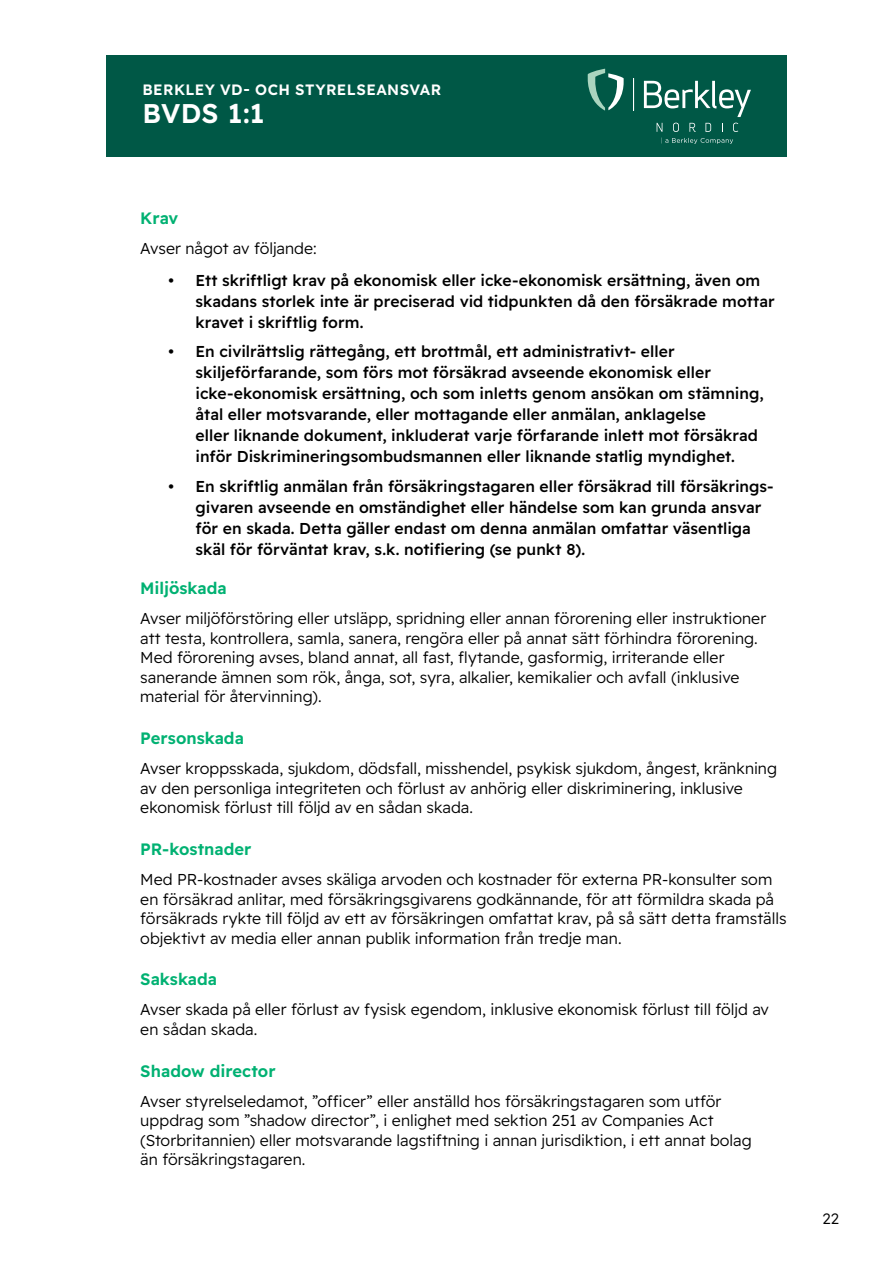
<style>
.page{position:relative;width:893px;height:1263px;background:#fff}
.page>*{position:absolute;margin:0;border:0;box-sizing:border-box;transform-origin:0 0}
.t1{font:27px "Readex Pro";color:#fff}
.t2{font:16.5px "Readex Pro";color:#00b172}
.t3{font:300 15.75px/19.5px "Readex Pro";color:#000}
.t4{font:15.75px/21px "Readex Pro";letter-spacing:.005em;color:#000}
.t5{font:15px "Readex Pro";letter-spacing:.025em;color:#fff}
.t6{font:300 15px "Readex Pro";color:#000}
</style>
<div class="page">
<div style="left:106px;top:55px;width:681px;height:101px;background:#005846"></div>
<svg style="left:588px;top:69px;width:36px;height:42px"></svg>
<svg style="left:644px;top:81px;width:107px;height:36px"></svg>
<hr style="left:633px;top:78px;width:1px;height:33px;background:#fff">
<svg style="left:657px;top:123px;width:5px;height:9px"></svg>
<svg style="left:673px;top:123px;width:6px;height:9px"></svg>
<svg style="left:689px;top:123px;width:7px;height:9px"></svg>
<svg style="left:705px;top:123px;width:6px;height:9px"></svg>
<svg style="left:733px;top:123px;width:5px;height:9px"></svg>
<svg style="left:665px;top:138px;width:68px;height:6px"></svg>
<p class="t5" style="left:142px;top:81px;width:300px">BERKLEY VD- OCH STYRELSEANSVAR</p>
<h1 class="t1" style="left:142px;top:98px;width:123px">BVDS 1:1</h1>
<p class="t2" style="left:140px;top:208px;width:40px">Krav</p>
<p class="t3" style="left:140px;top:239px;width:178px">Avser något av följande:</p>
<p class="t4" style="left:196px;top:270px;width:581px;text-indent:-27px">• Ett skriftligt krav på ekonomisk eller icke-ekonomisk ersättning, även om skadans storlek inte är preciserad vid tidpunkten då den försäkrade mottar kravet i skriftlig form.</p>
<p class="t4" style="left:196px;top:341px;width:570px;text-indent:-27px">• En civilrättslig rättegång, ett brottmål, ett administrativt- eller skiljeförfarande, som förs mot försäkrad avseende ekonomisk eller icke-ekonomisk ersättning, och som inletts genom ansökan om stämning, åtal eller motsvarande, eller mottagande eller anmälan, anklagelse<br>eller liknande dokument, inkluderat varje förfarande inlett mot försäkrad inför Diskrimineringsombudsmannen eller liknande statlig myndighet.</p>
<p class="t4" style="left:196px;top:476px;width:580px;text-indent:-27px">• En skriftlig anmälan från försäkringstagaren eller försäkrad till försäkrings&shy;givaren avseende en omständighet eller händelse som kan grunda ansvar för en skada. Detta gäller endast om denna anmälan omfattar väsentliga skäl för förväntat krav, s.k. notifiering (se punkt 8).</p>
<p class="t2" style="left:140px;top:579px;width:88px">Miljöskada</p>
<p class="t3" style="left:140px;top:610px;width:627px">Avser miljöförstöring eller utsläpp, spridning eller annan förorening eller instruktioner att testa, kontrollera, samla, sanera, rengöra eller på annat sätt förhindra förorening.<br>Med förorening avses, bland annat, all fast, flytande, gasformig, irriterande eller sanerande ämnen som rök, ånga, sot, syra, alkalier, kemikalier och avfall (inklusive material för återvinning).</p>
<p class="t2" style="left:140px;top:729px;width:105px">Personskada</p>
<p class="t3" style="left:140px;top:759px;width:638px">Avser kroppsskada, sjukdom, dödsfall, misshendel, psykisk sjukdom, ångest, kränkning av den personliga integriteten och förlust av anhörig eller diskriminering, inklusive ekonomisk förlust till följd av en sådan skada.</p>
<p class="t2" style="left:140px;top:840px;width:113px">PR-kostnader</p>
<p class="t3" style="left:140px;top:870px;width:648px">Med PR-kostnader avses skäliga arvoden och kostnader för externa PR-konsulter som en försäkrad anlitar, med försäkringsgivarens godkännande, för att förmildra skada på försäkrads rykte till följd av ett av försäkringen omfattat krav, på så sätt detta framställs objektivt av media eller annan publik information från tredje man.</p>
<p class="t2" style="left:140px;top:970px;width:78px">Sakskada</p>
<p class="t3" style="left:140px;top:1001px;width:630px">Avser skada på eller förlust av fysisk egendom, inklusive ekonomisk förlust till följd av en sådan skada.</p>
<p class="t2" style="left:140px;top:1061px;width:137px">Shadow director</p>
<p class="t3" style="left:140px;top:1092px;width:613px">Avser styrelseledamot, ”officer” eller anställd hos försäkringstagaren som utför uppdrag som ”shadow director”, i enlighet med sektion 251 av Companies Act (Storbritannien) eller motsvarande lagstiftning i annan jurisdiktion, i ett annat bolag än försäkringstagaren.</p>
<p class="t6" style="left:822px;top:1207px;width:18px">22</p>
</div>
